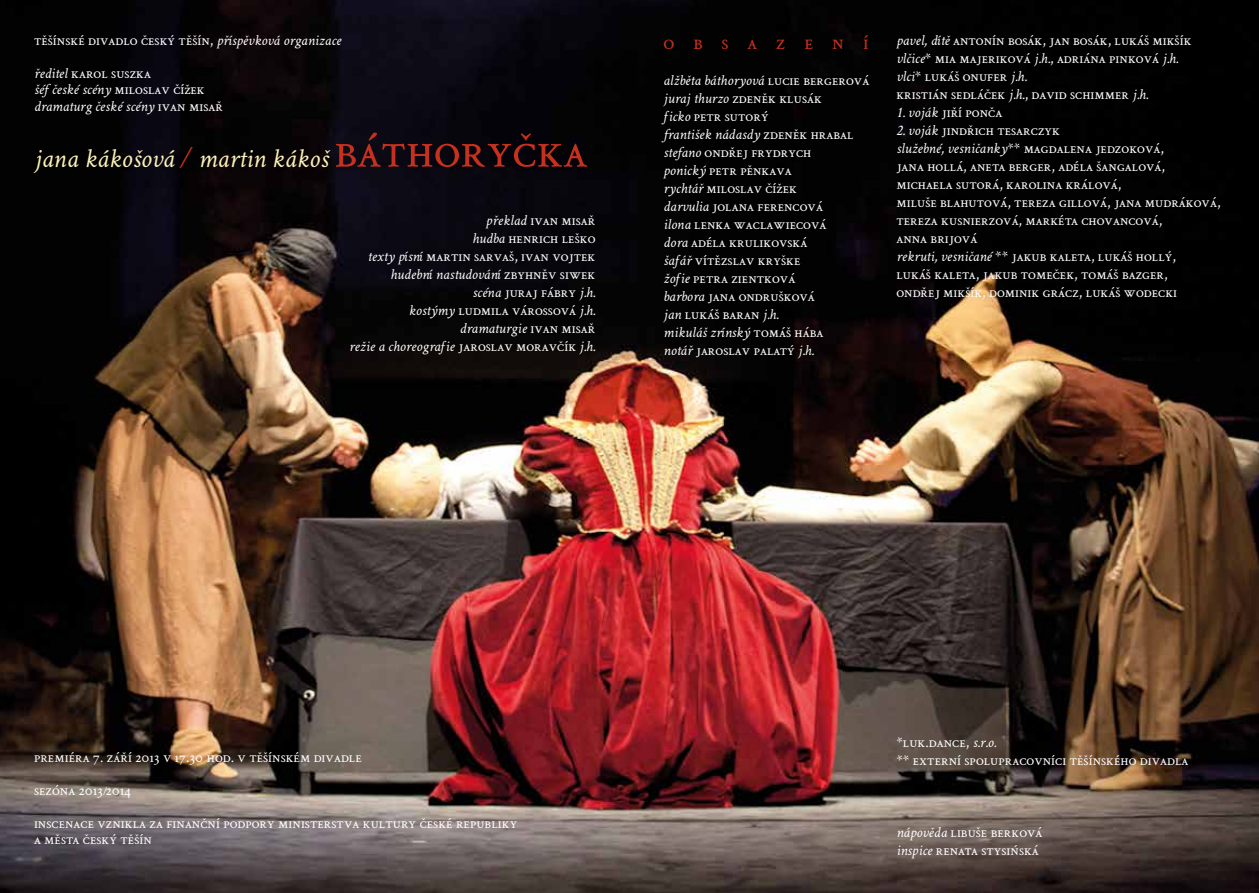
<style>
.page{position:relative;width:1259px;height:893px;background:#fff}
.page>*{position:absolute;margin:0;border:0;box-sizing:border-box;transform-origin:0 0}
.t1{font:italic 27px "Crimson";color:#fcf1b8}
.t2{font:21px "Crimson";letter-spacing:.9em;color:#c6301d}
.t3{font:15px/18px "Crimson";color:#fff}
.t4{font:italic 15px/16.5px "Crimson";color:#fff}
.s1{font-style:italic}
.s2{font-style:normal}
.s3{color:#c6301d}
.s4{font-style:normal;font-size:51px;color:#c6301d}
</style>
<div class="page">
<img style="left:0;top:0;width:1259px;height:893px">
<p class="t3" style="left:34px;top:30px;width:309px">těšínské divadlo český těšín, <span class="s1">příspěvková organizace</span></p>
<p class="t4" style="left:34px;top:65px;width:190px">ředitel <span class="s2">karol suszka<br></span>šéf české scény <span class="s2">miloslav čížek </span>dramaturg české scény <span class="s2">ivan misař</span></p>
<h1 class="t1" style="left:34px;top:143px;width:555px">jana kákošová <span class="s3">/</span> martin kákoš <span class="s4">báthoryčka</span></h1>
<p class="t3" style="left:349px;top:211px;width:248px;text-align:right"><span class="s1">překlad</span> ivan misař<br><span class="s1">hudba</span> henrich leško<br><span class="s1">texty písní</span> martin sarvaš, ivan vojtek <span class="s1">hudební nastudování</span> zbyhněv siwek<br><span class="s1">scéna</span> juraj fábry <span class="s1">j.h.<br>kostýmy</span> ludmila várossová <span class="s1">j.h. dramaturgie</span> ivan misař<br><span class="s1">režie a choreografie</span> jaroslav moravčík <span class="s1">j.h.</span></p>
<h2 class="t2" style="left:663px;top:28px;width:207px">obsazení</h2>
<p class="t3" style="left:663px;top:70px;width:207px"><span class="s1">alžběta báthoryová</span> lucie bergerová <span class="s1">juraj thurzo</span> zdeněk klusák<br><span class="s1">ficko</span> petr sutorý<br><span class="s1">františek nádasdy</span> zdeněk hrabal <span class="s1">stefano</span> ondřej frydrych<br><span class="s1">ponický</span> petr pěnkava<br><span class="s1">rychtář</span> miloslav čížek<br><span class="s1">darvulia</span> jolana ferencová<br><span class="s1">ilona</span> lenka waclawiecová<br><span class="s1">dora</span> adéla krulikovská<br><span class="s1">šafář</span> vítězslav kryške<br><span class="s1">žofie</span> petra zientková<br><span class="s1">barbora</span> jana ondrušková<br><span class="s1">jan</span> lukáš baran <span class="s1">j.h.<br>mikuláš zrínský</span> tomáš hába<br><span class="s1">notář</span> jaroslav palatý <span class="s1">j.h.</span></p>
<p class="t3" style="left:896px;top:30px;width:297px"><span class="s1">pavel, dítě</span> antonín bosák, jan bosák, lukáš mikšík <span class="s1">vlčice</span>* mia majeriková <span class="s1">j.h.</span>, adriána pinková <span class="s1">j.h. vlci</span>* lukáš onufer <span class="s1">j.h.<br></span>kristián sedláček <span class="s1">j.h.</span>, david schimmer <span class="s1">j.h.</span></p>
<p class="t3" style="left:896px;top:102px;width:107px"><span class="s1">1. voják</span> jiří ponča</p>
<p class="t3" style="left:896px;top:120px;width:325px"><span class="s1">2. voják</span> jindřich tesarczyk<br><span class="s1">služebné, vesničanky</span>** magdalena jedzoková,<br>jana hollá, aneta berger, adéla šangalová, michaela sutorá, karolina králová,<br>miluše blahutová, tereza gillová, jana mudráková, tereza kusnierzová, markéta chovancová,<br>anna brijová<br><span class="s1">rekruti, vesničané</span> ** jakub kaleta, lukáš hollý,<br>lukáš kaleta, jakub tomeček, tomáš bazger,<br>ondřej mikšík, dominik grácz, lukáš wodecki</p>
<p class="t3" style="left:34px;top:748px;width:329px">premiéra 7. září 2013 v 17.30 hod. v těšínském divadle</p>
<p class="t3" style="left:34px;top:781px;width:99px">sezóna 2013/2014</p>
<p class="t3" style="left:34px;top:814px;width:485px;line-height:16.5px">inscenace vznikla za finanční podpory ministerstva kultury české republiky a města český těšín</p>
<p class="t3" style="left:896px;top:732px;width:294px">*luk.dance, <span class="s1">s.r.o.<br></span>** externí spolupracovníci těšínského divadla</p>
<p class="t3" style="left:896px;top:822px;width:148px"><span class="s1">nápověda</span> libuše berková <span class="s1">inspice</span> renata stysińská</p>
</div>
